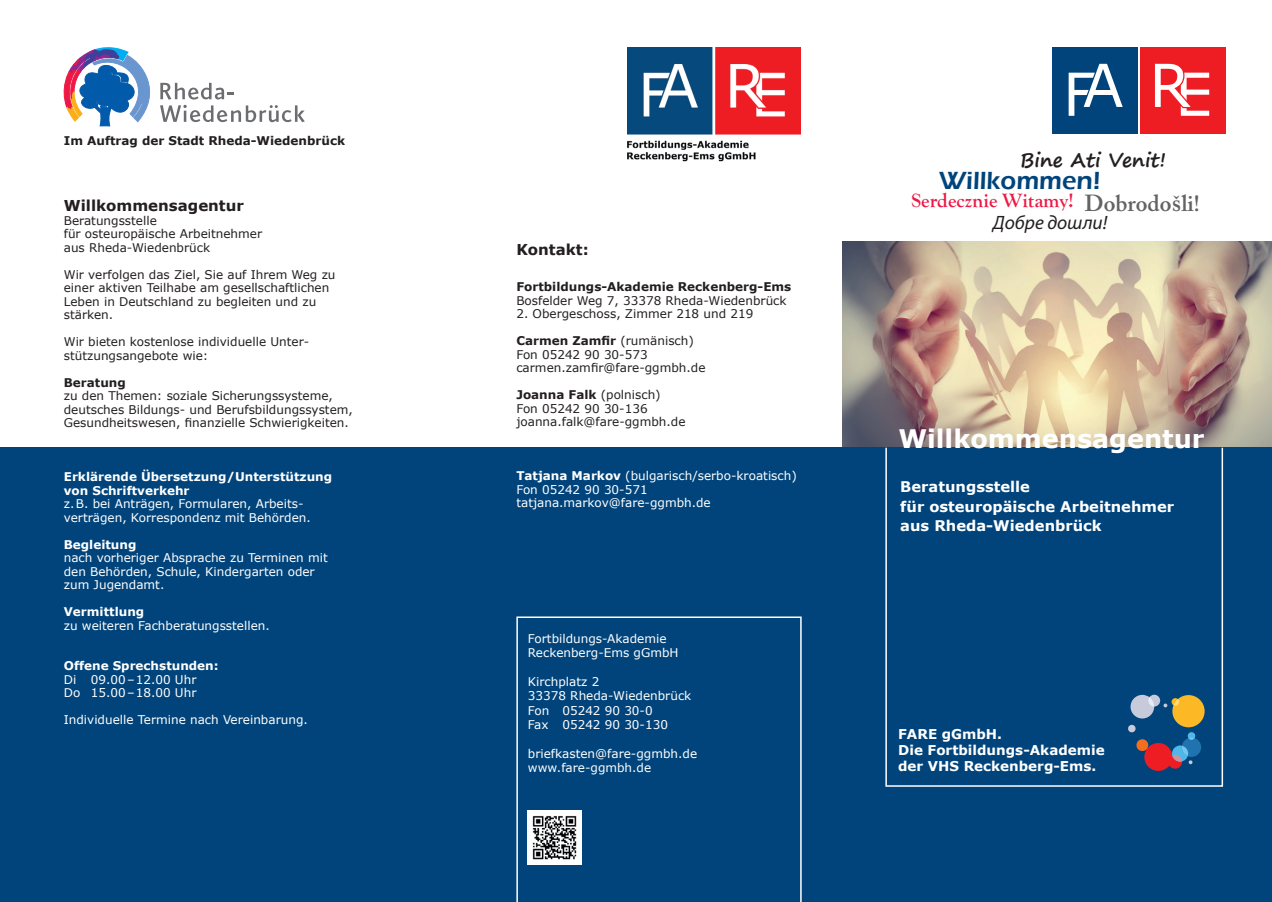
<style>
.page{position:relative;width:1272px;height:902px;background:#fff}
.page>*{position:absolute;margin:0;border:0;box-sizing:border-box;transform-origin:0 0}
.t1{font:59.25px "Verdana";color:#fff}
.t2{font:700 25.5px "Verdana";color:#fff}
.t3{font:600 25.5px "Eras ITC";color:#00447b}
.t4{font:700 20.1px "Goudy Old Style T";color:#ed1845}
.t5{font:700 19.5px "Segoe Print";color:#231f20}
.t6{font:italic 19.35px "Myriad Pro";color:#231f20}
.t7{font:700 15px "Verdana";color:#231f20}
.t8{font:700 14.7px/19.5px "Verdana";color:#fff}
.t9{font:700 13.5px/16.2px "Verdana";color:#fff}
.t10{font:12px/13.5px "Verdana";color:#231f20}
.t11{font:12px/13.5px "Verdana";color:#fff}
.t12{font:700 12px/13.5px "Verdana";color:#fff}
.t13{font:700 12px "Verdana";color:#231f20}
.s1{font-weight:700}
.s2{font-family:"Adobe Caslon Pro";font-weight:600;font-size:23.1px;color:#636366}
</style>
<div class="page">
<img style="left:842px;top:242px;width:429px;height:205px">
<div style="left:0;top:447px;width:1271px;height:454px;background:#00447b"></div>
<svg style="left:516px;top:616px;width:285px;height:285px"></svg>
<svg style="left:1128px;top:694px;width:76px;height:76px"></svg>
<img style="left:627px;top:47px;width:173px;height:115px">
<img style="left:528px;top:810px;width:53px;height:54px">
<div style="left:1052px;top:47px;width:85px;height:87px;background:#00447b"></div>
<div style="left:1139px;top:47px;width:85px;height:87px;background:#ee1d23"></div>
<svg style="left:63px;top:47px;width:242px;height:80px"></svg>
<p class="t13" style="left:64px;top:132px;width:283px">Im Auftrag der Stadt Rheda-Wiedenbrück</p>
<p class="t7" style="left:64px;top:195px;width:182px">Willkommensagentur</p>
<p class="t10" style="left:64px;top:213px;width:200px">Beratungsstelle<br>für osteuropäische Arbeitnehmer aus Rheda-Wiedenbrück</p>
<p class="t10" style="left:64px;top:267px;width:273px">Wir verfolgen das Ziel, Sie auf Ihrem Weg zu einer aktiven Teilhabe am gesellschaftlichen Leben in Deutschland zu begleiten und zu stärken.</p>
<p class="t10" style="left:64px;top:335px;width:245px">Wir bieten kostenlose individuelle Unter&shy;stützungsangebote wie:</p>
<p class="t13" style="left:64px;top:374px;width:64px">Beratung</p>
<p class="t10" style="left:64px;top:389px;width:290px">zu den Themen: soziale Sicherungssysteme, deutsches Bildungs- und Berufsbildungssystem,<br>Gesundheitswesen, finanzielle Schwierigkeiten.</p>
<p class="t12" style="left:64px;top:470px;width:270px">Erklärende Übersetzung/Unterstützung von Schriftverkehr</p>
<p class="t11" style="left:64px;top:497px;width:248px">z.B. bei Anträgen, Formularen, Arbeits&shy;verträgen, Korrespondenz mit Behörden.</p>
<p class="t12" style="left:64px;top:537px;width:74px">Begleitung</p>
<p class="t11" style="left:64px;top:551px;width:265px">nach vorheriger Absprache zu Terminen mit den Behörden, Schule, Kindergarten oder zum Jugendamt.</p>
<p class="t12" style="left:64px;top:605px;width:82px">Vermittlung</p>
<p class="t11" style="left:64px;top:618px;width:207px">zu weiteren Fachberatungsstellen.</p>
<p class="t12" style="left:64px;top:659px;width:156px">Offene Sprechstunden:</p>
<p class="t11" style="left:64px;top:672px;width:134px">Di 09.00– 12.00 Uhr<br>Do 15.00– 18.00 Uhr</p>
<p class="t11" style="left:64px;top:713px;width:245px">Individuelle Termine nach Vereinbarung.</p>
<p class="t7" style="left:516px;top:239px;width:74px">Kontakt:</p>
<p class="t13" style="left:516px;top:278px;width:276px">Fortbildungs-Akademie Reckenberg-Ems</p>
<p class="t10" style="left:516px;top:293px;width:272px">Bosfelder Weg 7, 33378 Rheda-Wiedenbrück</p>
<p class="t10" style="left:516px;top:307px;width:238px">2. Obergeschoss, Zimmer 218 und 219</p>
<p class="t10" style="left:516px;top:334px;width:191px"><span class="s1">Carmen Zamfir</span> (rumänisch)<br>Fon 05242 90 30-573 carmen.zamfir@fare-ggmbh.de</p>
<p class="t10" style="left:516px;top:388px;width:171px"><span class="s1">Joanna Falk</span> (polnisch)<br>Fon 05242 90 30-136 joanna.falk@fare-ggmbh.de</p>
<p class="t11" style="left:516px;top:469px;width:282px"><span class="s1">Tatjana Markov</span> (bulgarisch/serbo-kroatisch)<br>Fon 05242 90 30-571 tatjana.markov@fare-ggmbh.de</p>
<p class="t11" style="left:528px;top:630px;width:152px;line-height:14.4px">Fortbildungs-Akademie<br>Reckenberg-Ems gGmbH</p>
<p class="t11" style="left:528px;top:674px;width:165px;line-height:14.4px">Kirchplatz 2<br>33378 Rheda-Wiedenbrück<br>Fon 05242 90 30-0<br>Fax 05242 90 30-130</p>
<p class="t11" style="left:528px;top:746px;width:171px;line-height:14.4px">briefkasten@fare-ggmbh.de www.fare-ggmbh.de</p>
<h1 class="t1" style="left:1062px;top:52px;width:151px">FA RE</h1>
<h3 class="t5" style="left:1020px;top:142px;width:147px">Bine Ati Venit!</h3>
<h2 class="t3" style="left:939px;top:166px;width:163px">Willkommen!</h2>
<h3 class="t4" style="left:911px;top:189px;width:290px">Serdecznie Witamy! <span class="s2">DobrodoŠli!</span></h3>
<h3 class="t6" style="left:993px;top:211px;width:116px">Добре дошли!</h3>
<h2 class="t2" style="left:898px;top:420px;width:308px">Willkommensagentur</h2>
<p class="t8" style="left:900px;top:476px;width:275px">Beratungsstelle<br>für osteuropäische Arbeitnehmer aus Rheda-Wiedenbrück</p>
<p class="t9" style="left:898px;top:725px;width:208px">FARE gGmbH.<br>Die Fortbildungs-Akademie der VHS Reckenberg-Ems.</p>
</div>
